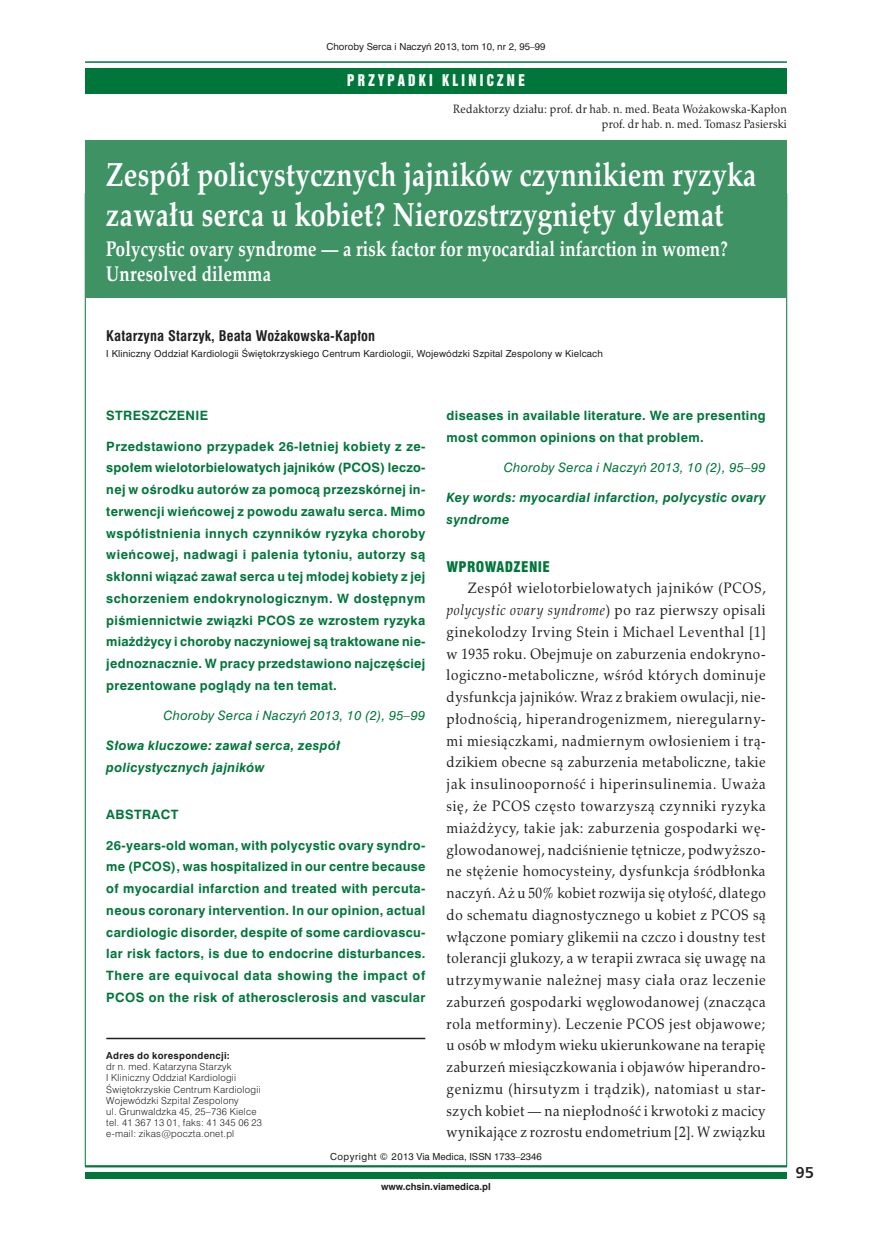
<style>
.page{position:relative;width:872px;height:1234px;background:#fff}
.page>*{position:absolute;margin:0;border:0;box-sizing:border-box;transform-origin:0 0}
.t1{font:700 33px/40.2px "Zapf Calligr PL";letter-spacing:.015em;color:#fff;scale:.8 1}
.t2{font:700 21px/25.7px "Zapf Calligr PL";letter-spacing:.015em;color:#fff;scale:.8 1}
.t3{font:15px/21.8px "Zapf Calligr PL";letter-spacing:.03em;color:#231f20;text-align:justify;scale:.9 1}
.t4{font:700 15px "Humnst 777 PL";color:#231f20}
.t5{font:700 13.5px "Swis 721 Cn PL";letter-spacing:.015em;color:#231f20}
.t6{font:13.5px "Swis 921 PL";color:#fff;scale:.9 1}
.t7{font:13.5px "Swis 721 Blk Cn PL";letter-spacing:.03em;color:#00763b}
.t8{font:700 12px/21.8px "Swis 721 PL";letter-spacing:.03em;color:#00763b;text-align:justify}
.t9{font:italic 700 12px/21.8px "Swis 721 PL";letter-spacing:.03em;color:#00763b}
.t10{font:12px/15px "Zapf Calligr PL";letter-spacing:.025em;color:#231f20;text-align:right;scale:.9 1}
.t11{font:italic 12px "Swis 721 PL";letter-spacing:.03em;color:#00763b}
.t12{font:9px/11.1px "Swis 721 Lt PL";letter-spacing:.03em;color:#231f20}
.t13{font:9px "Swis 721 PL";letter-spacing:.015em;color:#231f20}
.t14{font:700 9px "Swis 721 PL";color:#231f20}
.t15{font:700 9px "Swis 721 PL";letter-spacing:.03em;color:#231f20}
.s1{font-style:italic}
</style>
<div class="page">
<div style="left:85px;top:1171px;width:702px;height:7px;background:#00763b"></div>
<hr style="left:85px;top:1165px;width:702px;height:2px;background:#00763b">
<div style="left:85px;top:68px;width:702px;height:26px;background:#00763b"></div>
<hr style="left:85px;top:61px;width:702px;height:2px;background:#00763b">
<div style="left:85px;top:140px;width:702px;height:158px;background:#3e9264"></div>
<hr style="left:106px;top:1037px;width:319px;height:1px;background:#231f20">
<p class="t13" style="left:326px;top:40px;width:220px">Choroby Serca i Naczyń 2013, tom 10, nr 2, 95–99</p>
<p class="t6" style="left:347px;top:71px;width:199px">P R Z Y P A D K I K L I N I C Z N E</p>
<p class="t10" style="left:453px;top:101px;width:372px">Redaktorzy działu: prof. dr hab. n. med. Beata Wożakowska-Kapłon prof. dr hab. n. med. Tomasz Pasierski</p>
<h1 class="t1" style="left:106px;top:154px;width:814px">Zespół policystycznych jajników czynnikiem ryzyka zawału serca u kobiet? Nierozstrzygnięty dylemat</h1>
<h2 class="t2" style="left:106px;top:235px;width:778px">Polycystic ovary syndrome — a risk factor for myocardial infarction in women?<br>Unresolved dilemma</h2>
<p class="t5" style="left:106px;top:327px;width:270px">Katarzyna Starzyk, Beata Wożakowska-Kapłon</p>
<p class="t13" style="left:106px;top:347px;width:498px">I Kliniczny Oddział Kardiologii Świętokrzyskiego Centrum Kardiologii, Wojewódzki Szpital Zespolony w Kielcach</p>
<p class="t8" style="left:106px;top:404px;width:103px">STRESZCZENIE</p>
<p class="t8" style="left:106px;top:435px;width:321px">Przedstawiono przypadek 26-letniej kobiety z ze&shy;społem wielotorbielowatych jajników (PCOS) leczo&shy;nej w ośrodku autorów za pomocą przezskórnej in&shy;terwencji wieńcowej z powodu zawału serca. Mimo współistnienia innych czynników ryzyka choroby wieńcowej, nadwagi i palenia tytoniu, autorzy są skłonni wiązać zawał serca u tej młodej kobiety z jej schorzeniem endokrynologicznym. W dostępnym piśmiennictwie związki PCOS ze wzrostem ryzyka miażdżycy i choroby naczyniowej są traktowane nie&shy;jednoznacznie. W pracy przedstawiono najczęściej prezentowane poglądy na ten temat.</p>
<p class="t11" style="left:163px;top:707px;width:263px">Choroby Serca i Naczyń 2013, 10 (2), 95–99</p>
<p class="t9" style="left:106px;top:734px;width:235px">Słowa kluczowe: zawał serca, zespół policystycznych jajników</p>
<p class="t8" style="left:106px;top:803px;width:74px">ABSTRACT</p>
<p class="t8" style="left:106px;top:834px;width:321px">26-years-old woman, with polycystic ovary syndro&shy;me (PCOS), was hospitalized in our centre because of myocardial infarction and treated with percuta&shy;neous coronary intervention. In our opinion, actual cardiologic disorder, despite of some cardiovascu&shy;lar risk factors, is due to endocrine disturbances.<br>There are equivocal data showing the impact of PCOS on the risk of atherosclerosis and vascular</p>
<p class="t15" style="left:106px;top:1049px;width:125px">Adres do korespondencji:</p>
<p class="t12" style="left:106px;top:1061px;width:157px">dr n. med. Katarzyna Starzyk<br>I Kliniczny Oddział Kardiologii<br>Świętokrzyskie Centrum Kardiologii<br>Wojewódzki Szpital Zespolony<br>ul. Grunwaldzka 45, 25–736 Kielce tel. 41 367 13 01, faks: 41 345 06 23 e-mail: zikas@poczta.onet.pl</p>
<p class="t8" style="left:446px;top:404px;width:320px">diseases in available literature. We are presenting most common opinions on that problem.</p>
<p class="t11" style="left:504px;top:459px;width:263px">Choroby Serca i Naczyń 2013, 10 (2), 95–99</p>
<p class="t9" style="left:446px;top:487px;width:320px">Key words: myocardial infarction, polycystic ovary syndrome</p>
<p class="t7" style="left:446px;top:557px;width:105px">WPROWADZENIE</p>
<p class="t3" style="left:446px;top:577px;width:356px;text-indent:21px">Zespół wielotorbielowatych jajników (PCOS, <span class="s1">polycystic ovary syndrome</span>) po raz pierwszy opisali ginekolodzy Irving Stein i Michael Leventhal [1] w 1935 roku. Obejmuje on zaburzenia endokryno&shy;logiczno-metaboliczne, wśród których dominuje dysfunkcja jajników. Wraz z brakiem owulacji, nie&shy;płodnością, hiperandrogenizmem, nieregularny&shy;mi miesiączkami, nadmiernym owłosieniem i trą&shy;dzikiem obecne są zaburzenia metaboliczne, takie jak insulinooporność i hiperinsulinemia. Uważa się, że PCOS często towarzyszą czynniki ryzyka miażdżycy, takie jak: zaburzenia gospodarki wę&shy;glowodanowej, nadciśnienie tętnicze, podwyższo&shy;ne stężenie homocysteiny, dysfunkcja śródbłonka naczyń. Aż u 50% kobiet rozwija się otyłość, dlatego do schematu diagnostycznego u kobiet z PCOS są włączone pomiary glikemii na czczo i doustny test tolerancji glukozy, a w terapii zwraca się uwagę na utrzymywanie należnej masy ciała oraz leczenie zaburzeń gospodarki węglowodanowej (znacząca rola metforminy). Leczenie PCOS jest objawowe; u osób w młodym wieku ukierunkowane na terapię zaburzeń miesiączkowania i objawów hiperandro&shy;genizmu (hirsutyzm i trądzik), natomiast u star&shy;szych kobiet — na niepłodność i krwotoki z macicy wynikające z rozrostu endometrium [2]. W związku</p>
<p class="t13" style="left:330px;top:1150px;width:213px">Copyright © 2013 Via Medica, ISSN 1733–2346</p>
<p class="t14" style="left:381px;top:1180px;width:111px">www.chsin.viamedica.pl</p>
<p class="t4" style="left:795px;top:1162px;width:20px">95</p>
</div>
